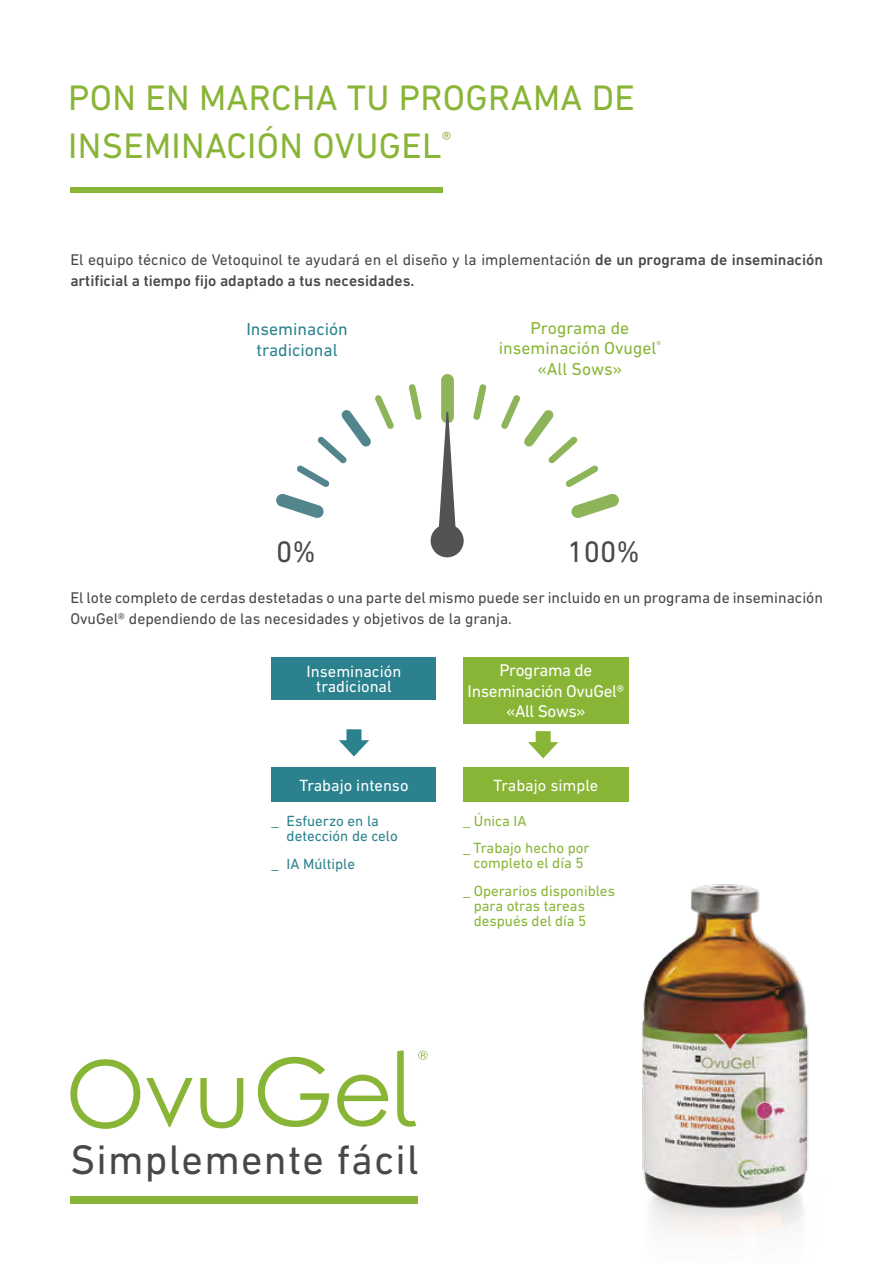
<style>
.page{position:relative;width:893px;height:1263px;background:#fff}
.page>*{position:absolute;margin:0;border:0;box-sizing:border-box;transform-origin:0 0}
.t1{font:42px "DIN Next LT Pro";letter-spacing:.03em;color:#484848}
.t2{font:36px/48px "DIN Next LT Pro";letter-spacing:.01em;color:#88b536}
.t3{font:30.15px "DIN Next LT Pro";color:#484848}
.t4{font:17.7px/19.5px "DIN Next LT Pro";color:#88b536;text-align:center}
.t5{font:17.7px/21.1px "DIN Next LT Pro";color:#2b828e;text-align:center}
.t6{font:17.25px/20.4px "DIN Next LT Pro";letter-spacing:-.02em;color:#fff;text-align:center}
.t7{font:16.5px/15px "DIN Next LT Pro";color:#fff;text-align:center}
.t8{font:15.75px/21px "DIN Next LT Pro";color:#484848}
.t9{font:500 15.75px/21px "DIN Next LT Pro";color:#484848}
.t10{font:15px/27.8px "DIN Next LT Pro";color:#88b536}
.t11{font:15px/15px "DIN Next LT Pro";color:#2b828e}
.s1{font-weight:400}
</style>
<div class="page">
<div style="left:70px;top:187px;width:373px;height:6px;background:#88b536"></div>
<div style="left:70px;top:1196px;width:348px;height:7px;background:#88b536"></div>
<svg style="left:146px;top:1078px;width:47px;height:49px"></svg>
<svg style="left:200px;top:1078px;width:43px;height:50px"></svg>
<svg style="left:70px;top:1059px;width:70px;height:70px"></svg>
<svg style="left:258px;top:1050px;width:170px;height:77px"></svg>
<div style="left:272px;top:767px;width:164px;height:35px;background:#2b828e"></div>
<div style="left:272px;top:657px;width:164px;height:42px;background:#2b828e"></div>
<div style="left:463px;top:767px;width:166px;height:35px;background:#88b536"></div>
<div style="left:463px;top:657px;width:166px;height:66px;background:#88b536"></div>
<div style="left:346px;top:729px;width:15px;height:17px;background:#2b828e"></div>
<svg style="left:339px;top:740px;width:30px;height:16px"></svg>
<div style="left:536px;top:731px;width:15px;height:17px;background:#88b536"></div>
<svg style="left:528px;top:742px;width:30px;height:16px"></svg>
<div style="left:441px;top:374px;width:13px;height:49px;background:#8db459;border-radius:6px"></div>
<svg style="left:409px;top:384px;width:13px;height:36px"></svg>
<svg style="left:297px;top:395px;width:97px;height:92px"></svg>
<svg style="left:276px;top:494px;width:48px;height:24px"></svg>
<svg style="left:571px;top:494px;width:48px;height:24px"></svg>
<svg style="left:501px;top:395px;width:97px;height:92px"></svg>
<svg style="left:473px;top:384px;width:13px;height:36px"></svg>
<svg style="left:438px;top:411px;width:18px;height:116px"></svg>
<div style="left:431px;top:524px;width:33px;height:33px;background:#535354;border-radius:50%"></div>
<img style="left:641px;top:884px;width:168px;height:351px">
<h2 class="t2" style="left:68px;top:73px;width:568px">PON EN MARCHA TU PROGRAMA DE<br>INSEMINACIÓN OVUGEL<sup>®</sup></h2>
<p class="t9" style="left:70px;top:249px;width:754px"><span class="s1">El equipo técnico de Vetoquinol te ayudará en el diseño y la implementación</span> de un programa de inseminación artificial a tiempo fijo adaptado a tus necesidades.</p>
<p class="t5" style="left:246px;top:318px;width:103px">Inseminación tradicional</p>
<p class="t4" style="left:499px;top:318px;width:164px">Programa de inseminación Ovugel<sup>®</sup></p>
<p class="t4" style="left:537px;top:359px;width:86px">«All Sows»</p>
<h3 class="t3" style="left:276px;top:534px;width:41px">0%</h3>
<h3 class="t3" style="left:568px;top:534px;width:74px">100%</h3>
<p class="t8" style="left:70px;top:587px;width:754px">El lote completo de cerdas destetadas o una parte del mismo puede ser incluido en un programa de inseminación<br>OvuGel® dependiendo de las necesidades y objetivos de la granja.</p>
<p class="t7" style="left:307px;top:663px;width:96px">Inseminación tradicional</p>
<p class="t6" style="left:468px;top:660px;width:158px">Programa de<br>Inseminación OvuGel® «All Sows»</p>
<p class="t7" style="left:299px;top:778px;width:111px">Trabajo intenso</p>
<p class="t7" style="left:493px;top:778px;width:106px">Trabajo simple</p>
<p class="t11" style="left:287px;top:813px;width:113px;text-indent:-15px">_ Esfuerzo en la detección de celo</p>
<p class="t11" style="left:272px;top:856px;width:85px">_ IA Múltiple</p>
<p class="t10" style="left:463px;top:806px;width:128px">_ Única IA<br>_ Trabajo hecho por</p>
<p class="t10" style="left:463px;top:849px;width:153px;text-indent:11px">completo el día 5<br>_ Operarios disponibles</p>
<p class="t10" style="left:474px;top:898px;width:114px;line-height:15px">para otras tareas después del día 5</p>
<h1 class="t1" style="left:70px;top:1135px;width:350px">Simplemente fácil</h1>
</div>
